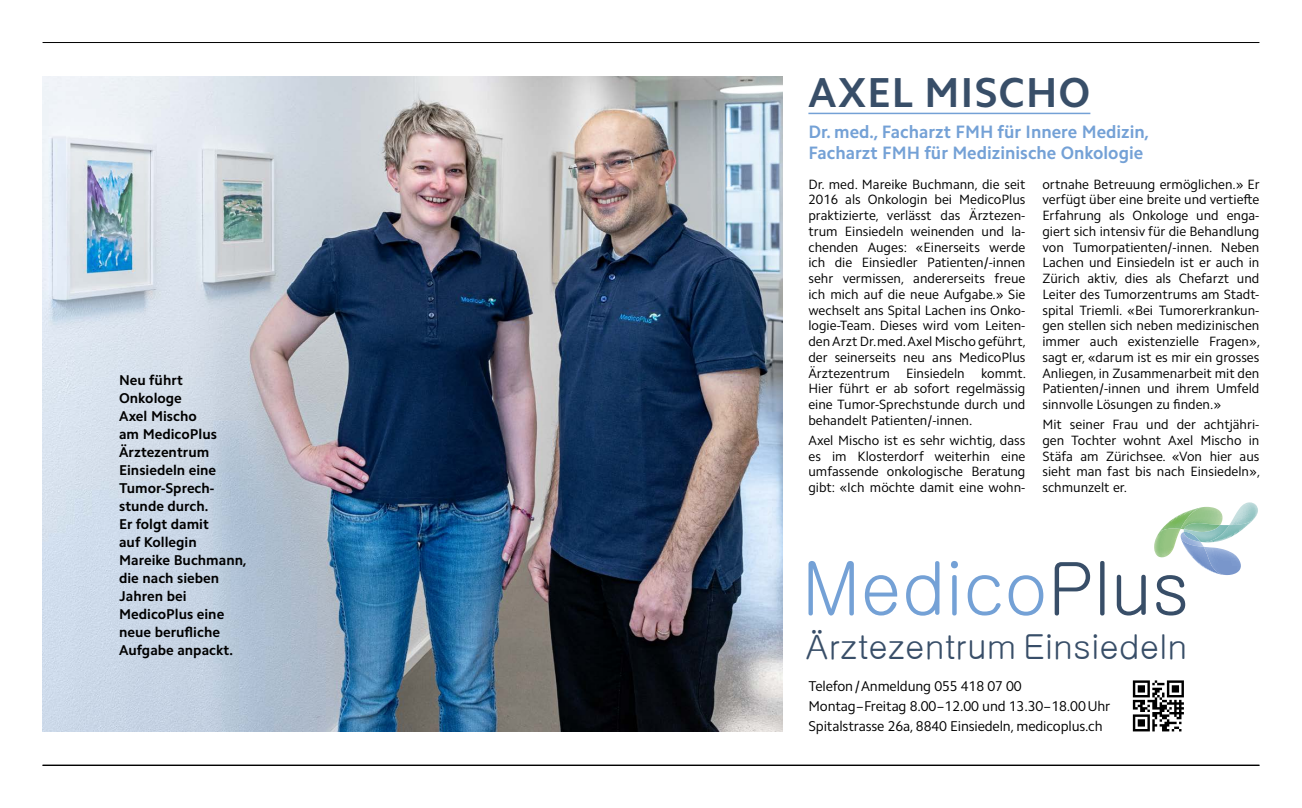
<style>
.page{position:relative;width:1302px;height:808px;background:#fff}
.page>*{position:absolute;margin:0;border:0;box-sizing:border-box;transform-origin:0 0}
.t1{font:72.6px "Gulim";color:#74a1d6}
.t2{font:700 42px "Camphor Pro";letter-spacing:.02em;color:#384e68}
.t3{font:34.5px "Gulim";color:#384e68}
.t4{font:700 18px/21.6px "Camphor Pro";color:#74a1d6}
.t5{font:700 14.25px/18px "Camphor Pro";color:#000}
.t6{font:14.25px/20.2px "Camphor Pro";letter-spacing:-.01em;color:#000}
.t7{font:13.5px/15.8px "Camphor Pro";color:#000}
.s1{color:#384e68}
</style>
<div class="page">
<img style="left:43px;top:77px;width:739px;height:654px">
<svg style="left:1154px;top:502px;width:103px;height:73px"></svg>
<hr style="left:43px;top:42px;width:1216px;height:1px;background:#000">
<hr style="left:43px;top:765px;width:1216px;height:1px;background:#000">
<hr style="left:808px;top:113px;width:282px;height:1px;background:#74a1d6">
<svg style="left:1132px;top:680px;width:51px;height:51px"></svg>
<p class="t5" style="left:119px;top:371px;width:129px">Neu führt<br>Onkologe<br>Axel Mischo<br>am MedicoPlus<br>Ärztezentrum<br>Einsiedeln eine<br>Tumor-Sprech&shy;stunde durch.<br>Er folgt damit<br>auf Kollegin<br>Mareike Buchmann, die nach sieben<br>Jahren bei<br>MedicoPlus eine neue berufliche<br>Aufgabe anpackt.</p>
<h2 class="t2" style="left:808px;top:68px;width:283px">AXEL MISCHO</h2>
<h3 class="t4" style="left:808px;top:121px;width:342px">Dr. med., Facharzt FMH für Innere Medizin,<br>Facharzt FMH für Medizinische Onkologie</h3>
<p class="t7" style="left:808px;top:176px;width:219px">Dr. med. Mareike Buchmann, die seit 2016 als Onkologin bei MedicoPlus praktizierte, verlässt das Ärztezen&shy;trum Einsiedeln weinenden und la&shy;chenden Auges: «Einerseits werde ich die Einsiedler Patienten/-innen sehr vermissen, andererseits freue ich mich auf die neue Aufgabe.» Sie wechselt ans Spital Lachen ins Onko&shy;logie-Team. Dieses wird vom Leiten&shy;den Arzt Dr.med. Axel Mischo geführt, der seinerseits neu ans MedicoPlus Ärztezentrum Einsiedeln kommt.<br>Hier führt er ab sofort regelmässig eine Tumor-Sprechstunde durch und behandelt Patienten/-innen.</p>
<p class="t7" style="left:808px;top:432px;width:218px;text-align:justify">Axel Mischo ist es sehr wichtig, dass es im Klosterdorf weiterhin eine umfassende onkologische Beratung gibt: «Ich möchte damit eine wohn-</p>
<p class="t7" style="left:1042px;top:176px;width:219px">ortnahe Betreuung ermöglichen.» Er verfügt über eine breite und vertiefte Erfahrung als Onkologe und enga&shy;giert sich intensiv für die Behandlung von Tumorpatienten/-innen. Neben Lachen und Einsiedeln ist er auch in Zürich aktiv, dies als Chefarzt und Leiter des Tumorzentrums am Stadt&shy;spital Triemli. «Bei Tumorerkrankun&shy;gen stellen sich neben medizinischen immer auch existenzielle Fragen», sagt er, «darum ist es mir ein grosses Anliegen, in Zusammenarbeit mit den Patienten/-innen und ihrem Umfeld sinnvolle Lösungen zu finden.»</p>
<p class="t7" style="left:1042px;top:417px;width:219px;text-align:justify">Mit seiner Frau und der achtjähri&shy;gen Tochter wohnt Axel Mischo in Stäfa am Zürichsee. «Von hier aus sieht man fast bis nach Einsiedeln», schmunzelt er.</p>
<h1 class="t1" style="left:801px;top:551px;width:390px">Medico<span class="s1">Plus</span></h1>
<h3 class="t3" style="left:805px;top:629px;width:383px">Ärztezentrum Einsiedeln</h3>
<p class="t6" style="left:808px;top:676px;width:303px">Telefon/Anmeldung 055 418 07 00<br>Montag–Freitag 8.00–12.00 und 13.30–18.00Uhr<br>Spitalstrasse 26a, 8840 Einsiedeln, medicoplus.ch</p>
</div>
